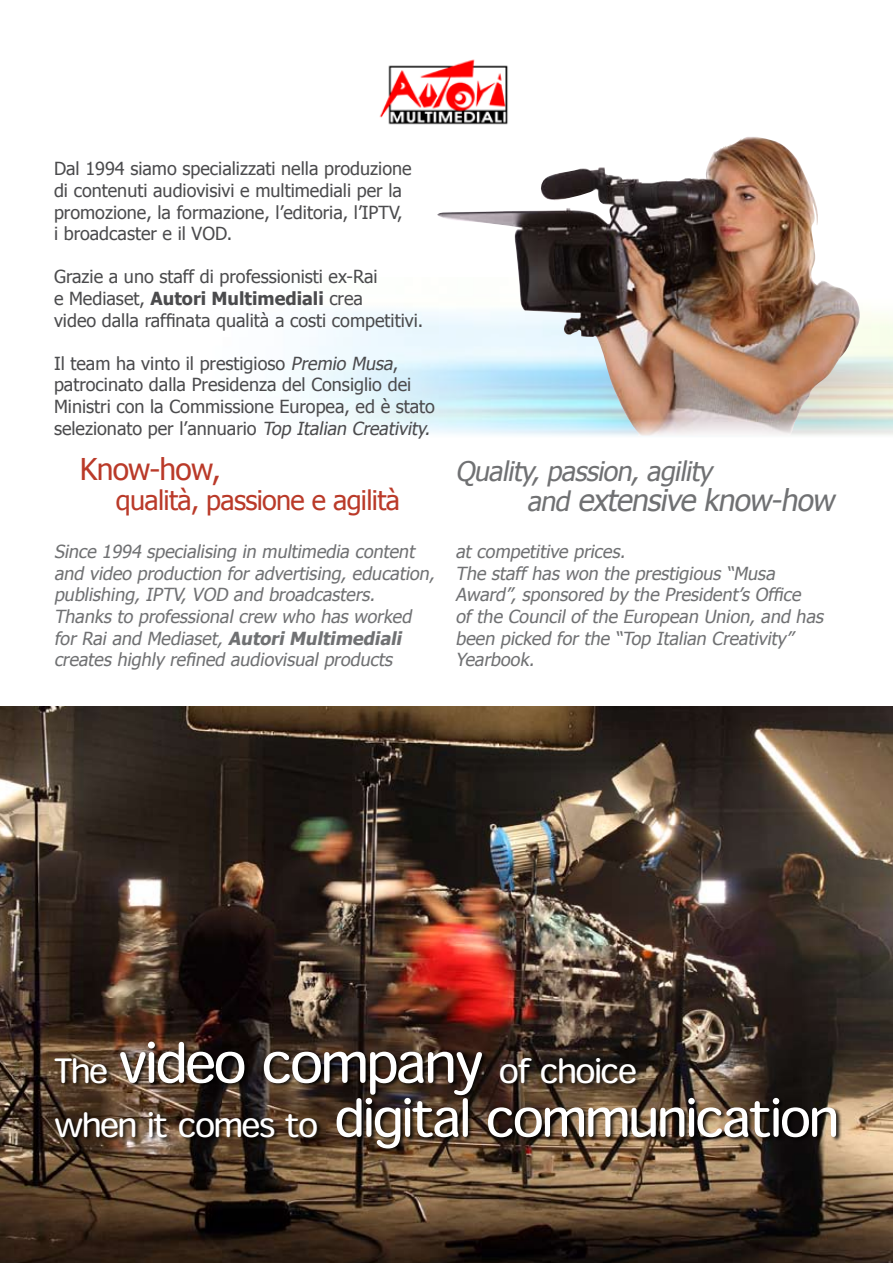
<style>
.page{position:relative;width:893px;height:1263px;background:#fff}
.page>*{position:absolute;margin:0;border:0;box-sizing:border-box;transform-origin:0 0}
.t1{font:54px "Heisei Maru Go Std W4";letter-spacing:-.05em;color:#fff}
.t2{font:51px "Heisei Maru Go Std W4";letter-spacing:-.05em;color:#fff}
.t3{font:italic 30px "Tahoma";color:#707173}
.t4{font:30px "Tahoma";letter-spacing:-.025em;color:#ba3a29}
.t5{font:27px "Tahoma";letter-spacing:-.025em;color:#ba3a29}
.t6{font:italic 27px "Tahoma";color:#707173}
.t7{font:18px/21.6px "Tahoma";color:#4b4b4d}
.t8{font:italic 18px/21.6px "Tahoma";color:#707173}
.s1{font-weight:700}
.s2{font-style:italic}
.s3{font-size:27px}
.s4{font-size:33px}
</style>
<div class="page">
<img style="left:437px;top:137px;width:423px;height:278px">
<svg style="left:257px;top:415px;width:636px;height:23px"></svg>
<img style="left:379px;top:59px;width:129px;height:66px">
<img style="left:0;top:706px;width:893px;height:557px">
<div style="left:54px;top:1041px;width:839px;height:222px;background:#000;opacity:.85"></div>
<p class="t7" style="left:54px;top:157px;width:359px">Dal 1994 siamo specializzati nella produzione di contenuti audiovisivi e multimediali per la promozione, la formazione, l’editoria, l’IPTV,<br>i broadcaster e il VOD.</p>
<p class="t7" style="left:54px;top:265px;width:371px">Grazie a uno staff di professionisti ex-Rai<br>e Mediaset, <span class="s1">Autori Multimediali</span> crea<br>video dalla raffinata qualità a costi competitivi.</p>
<p class="t7" style="left:54px;top:352px;width:383px">Il team ha vinto il prestigioso <span class="s2">Premio Musa</span>, patrocinato dalla Presidenza del Consiglio dei Ministri con la Commissione Europea, ed è stato selezionato per l’annuario <span class="s2">Top Italian Creativity.</span></p>
<h3 class="t4" style="left:80px;top:449px;width:142px">Know-how,</h3>
<h3 class="t5" style="left:116px;top:482px;width:286px">qualità, passione e agilità</h3>
<h3 class="t6" style="left:455px;top:453px;width:258px">Quality,passion,agility</h3>
<h3 class="t3" style="left:527px;top:480px;width:315px"><span class="s3">and</span> extensive know-how</h3>
<p class="t8" style="left:54px;top:540px;width:386px">Since 1994 specialising in multimedia content and video production for advertising, education, publishing, IPTV, VOD and broadcasters.<br>Thanks to professional crew who has worked for Rai and Mediaset, <span class="s1">Autori Multimediali </span>creates highly refined audiovisual products</p>
<p class="t8" style="left:455px;top:540px;width:373px">at competitive prices.<br>The staff has won the prestigious “Musa Award”, sponsored by the President’s Office of the Council of the European Union, and has been picked for the “Top Italian Creativity ” Yearbook.</p>
<h1 class="t1" style="left:54px;top:1026px;width:584px"><span class="s4">The</span> video company <span class="s4">of choice</span></h1>
<h2 class="t2" style="left:54px;top:1083px;width:787px"><span class="s4">when it comes to</span> digital communication</h2>
</div>
